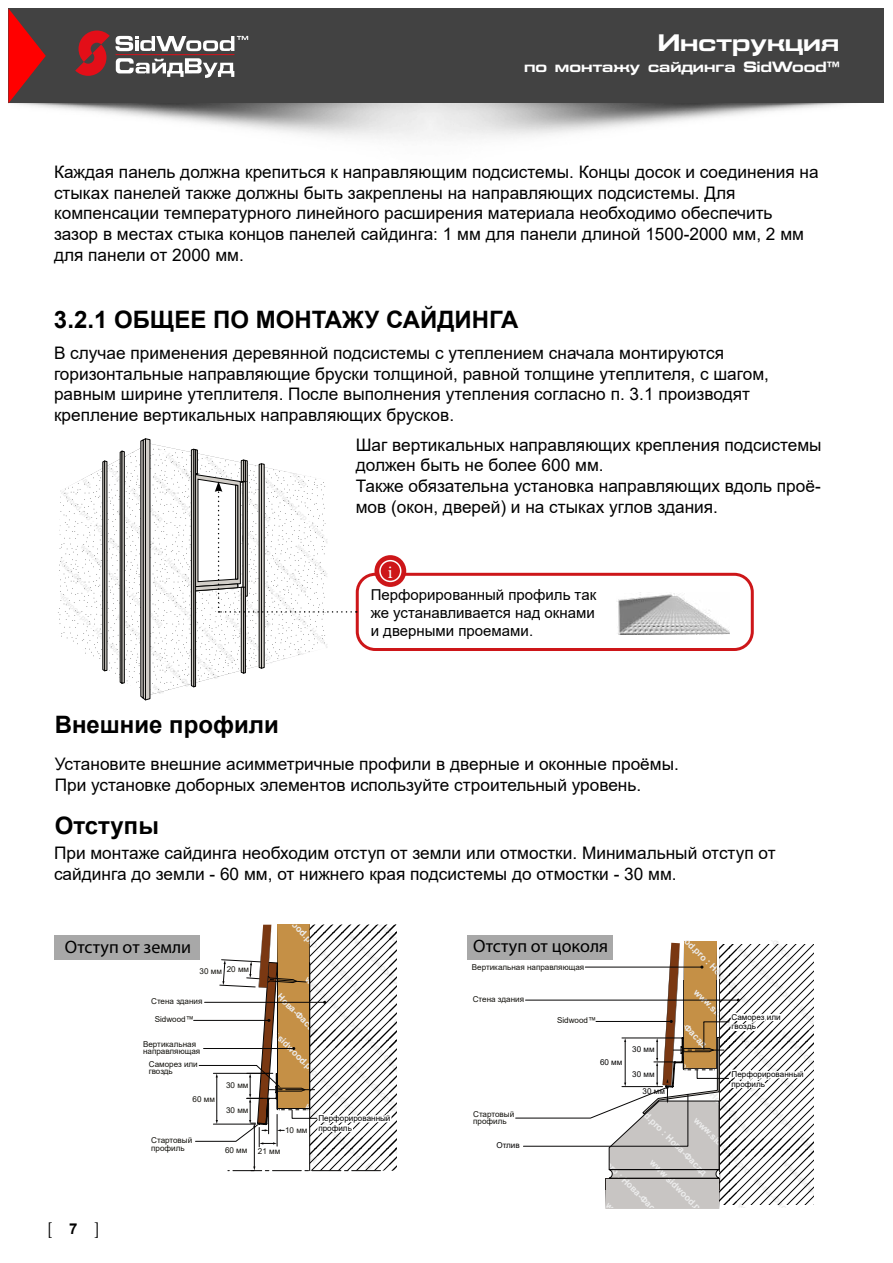
<style>
.page{position:relative;width:893px;height:1263px;background:#fff}
.page>*{position:absolute;margin:0;border:0;box-sizing:border-box;transform-origin:0 0}
.t1{font:700 24px "Arial";color:#000}
.t2{font:700 24px "Eurofont Extended C";color:#fff}
.t3{font:18px "Myriad Pro";color:#000}
.t4{font:18px "Minion Pro";color:#000}
.t5{font:18px "Minion Pro";color:#fff}
.t6{font:17.25px/20.7px "Arial";color:#000}
.t7{font:15px/18px "Arial";color:#000;text-align:justify}
.t8{font:700 15px "Eurofont Extended C";color:#fff}
.t9{font:700 15px "Arial";color:#000}
.t10{font:8.1px/7.2px "Arial";color:#14130e}
.t11{font:8.1px/16.8px "Arial";color:#070606}
</style>
<div class="page">
<img style="left:10px;top:103px;width:840px;height:35px">
<div style="left:9px;top:9px;width:875px;height:94px;background:#424242"></div>
<svg style="left:9px;top:9px;width:37px;height:94px"></svg>
<svg style="left:75px;top:31px;width:173px;height:47px"></svg>
<div style="left:55px;top:935px;width:145px;height:25px;background:#a8a8a8"></div>
<div style="left:467px;top:935px;width:145px;height:25px;background:#a8a8a8"></div>
<hr style="left:194px;top:1020px;width:75px;height:1px;background:#070606">
<svg style="left:195px;top:925px;width:202px;height:246px"></svg>
<svg style="left:807px;top:944px;width:7px;height:260px"></svg>
<svg style="left:515px;top:943px;width:292px;height:266px"></svg>
<div style="left:356px;top:573px;width:398px;height:78px;border:3px solid #cd1619;border-radius:18px"></div>
<div style="left:374px;top:555px;width:32px;height:32px;background:#cd1619;border-radius:50%"></div>
<div style="left:379px;top:560px;width:22px;height:22px;border:2px solid #fff;border-radius:50%"></div>
<img style="left:618px;top:593px;width:112px;height:41px">
<svg style="left:58px;top:438px;width:299px;height:262px"></svg>
<h1 class="t2" style="left:658px;top:34px;width:183px">Инструкция</h1>
<p class="t8" style="left:524px;top:61px;width:316px">по монтажу сайдинга SidWood™</p>
<p class="t6" style="left:54px;top:162px;width:766px">Каждая панель должна крепиться к направляющим подсистемы. Концы досок и соединения на стыках панелей также должны быть закреплены на направляющих подсистемы. Для компенсации температурного линейного расширения материала необходимо обеспечить зазор в местах стыка концов панелей сайдинга: 1 мм для панели длиной 1500-2000 мм, 2 мм для панели от 2000 мм.</p>
<h1 class="t1" style="left:54px;top:303px;width:466px">3.2.1 ОБЩЕЕ ПО МОНТАЖУ САЙДИНГА</h1>
<p class="t6" style="left:54px;top:342px;width:717px">В случае применения деревянной подсистемы с утеплением сначала монтируются горизонтальные направляющие бруски толщиной, равной толщине утеплителя, с шагом, равным ширине утеплителя. После выполнения утепления согласно п. 3.1 производят крепление вертикальных направляющих брусков.</p>
<p class="t6" style="left:356px;top:434px;width:467px">Шаг вертикальных направляющих крепления подсистемы должен быть не более 600 мм.<br>Также обязательна установка направляющих вдоль проё&shy;мов (окон, дверей) и на стыках углов здания.</p>
<p class="t5" style="left:388px;top:561px;width:6px">i</p>
<p class="t7" style="left:371px;top:586px;width:227px">Перфорированный профиль так же устанавливается над окнами и дверными проемами.</p>
<h1 class="t1" style="left:55px;top:708px;width:226px">Внешние профили</h1>
<p class="t6" style="left:55px;top:754px;width:626px">Установите внешние асимметричные профили в дверные и оконные проёмы.<br>При установке доборных элементов используйте строительный уровень.</p>
<h1 class="t1" style="left:55px;top:808px;width:106px">Отступы</h1>
<p class="t6" style="left:54px;top:842px;width:723px">При монтаже сайдинга необходим отступ от земли или отмостки. Минимальный отступ от сайдинга до земли - 60 мм, от нижнего края подсистемы до отмостки - 30 мм.</p>
<p class="t3" style="left:65px;top:940px;width:128px">Отступ от земли</p>
<p class="t10" style="left:227px;top:965px;width:24px">20 мм</p>
<p class="t10" style="left:200px;top:968px;width:24px">30 мм</p>
<p class="t10" style="left:151px;top:998px;width:53px">Стена здания</p>
<p class="t10" style="left:155px;top:1015px;width:41px">Sidwood™</p>
<p class="t10" style="left:143px;top:1040px;width:59px">Вертикальная направляющая</p>
<p class="t10" style="left:149px;top:1061px;width:51px">Саморез или гвоздь</p>
<p class="t10" style="left:193px;top:1095px;width:24px">60 мм</p>
<p class="t10" style="left:151px;top:1137px;width:43px">Стартовый профиль</p>
<p class="t10" style="left:226px;top:1082px;width:24px">30 мм</p>
<p class="t10" style="left:226px;top:1106px;width:24px">30 мм</p>
<p class="t10" style="left:225px;top:1146px;width:24px">60 мм</p>
<p class="t10" style="left:258px;top:1147px;width:24px">21 мм</p>
<p class="t10" style="left:285px;top:1126px;width:24px">10 мм</p>
<p class="t10" style="left:318px;top:1113px;width:74px;line-height:9.8px">Перфорированный профиль</p>
<p class="t4" style="left:47px;top:1222px;width:8px">[</p>
<p class="t4" style="left:94px;top:1222px;width:8px">]</p>
<p class="t9" style="left:69px;top:1220px;width:10px">7</p>
<p class="t3" style="left:473px;top:940px;width:136px">Отступ от цоколя</p>
<p class="t10" style="left:472px;top:963px;width:114px">Вертикальная направляющая</p>
<p class="t10" style="left:473px;top:996px;width:53px">Стена здания</p>
<p class="t10" style="left:473px;top:1110px;width:43px">Стартовый профиль</p>
<p class="t11" style="left:496px;top:1137px;width:25px">Отлив</p>
<p class="t10" style="left:557px;top:1016px;width:41px">Sidwood™</p>
<p class="t11" style="left:600px;top:1054px;width:24px">60 мм</p>
<p class="t11" style="left:632px;top:1041px;width:24px">30 мм</p>
<p class="t11" style="left:642px;top:1065px;width:24px;text-indent:-10px">30 мм<br>30 мм</p>
<p class="t10" style="left:731px;top:1012px;width:51px;line-height:9.8px">Саморез или гвоздь</p>
<p class="t10" style="left:731px;top:1069px;width:74px;line-height:9.8px">Перфорированный профиль</p>
</div>
